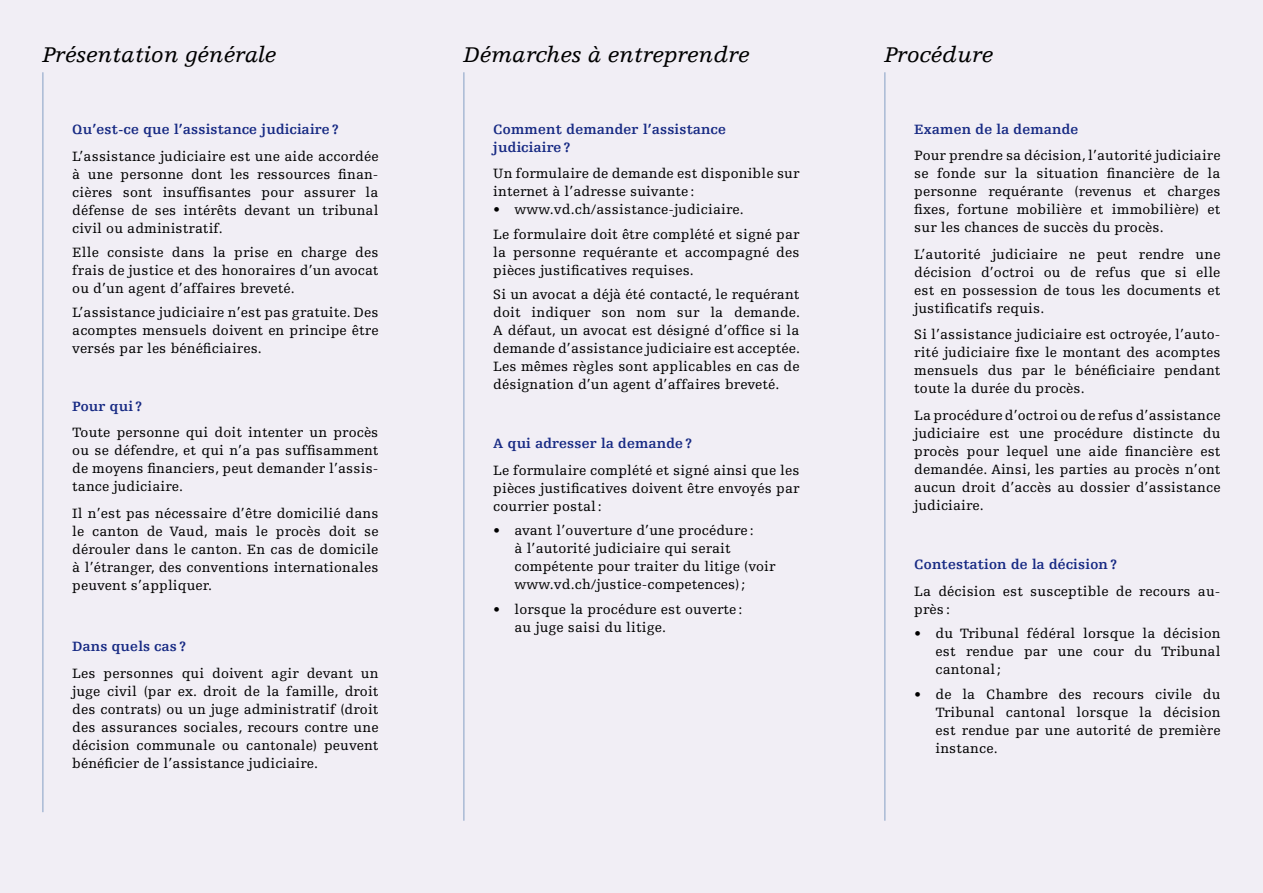
<style>
.page{position:relative;width:1263px;height:893px;background:#f1eef5}
.page>*{position:absolute;margin:0;border:0;box-sizing:border-box;transform-origin:0 0}
.t1{font:italic 22.5px "Egyptienne FLT";color:#000}
.t2{font:14.25px/18px "Egyptienne FLT";letter-spacing:.01em;color:#000;text-align:justify}
.t3{font:700 14.25px/18px "Egyptienne FLT";letter-spacing:.01em;color:#162983}
</style>
<div class="page">
<hr style="left:43px;top:72px;width:1px;height:740px;background:#144d93">
<hr style="left:463px;top:72px;width:1px;height:749px;background:#144d93">
<hr style="left:884px;top:72px;width:1px;height:749px;background:#144d93">
<h1 class="t1" style="left:43px;top:42px;width:235px">Présentation générale</h1>
<h1 class="t1" style="left:463px;top:42px;width:287px">Démarches à entreprendre</h1>
<h1 class="t1" style="left:884px;top:42px;width:110px">Procédure</h1>
<p class="t3" style="left:72px;top:121px;width:268px">Qu’est-ce que l’assistance judiciaire ?</p>
<p class="t2" style="left:72px;top:147px;width:308px;text-align:left">L’assistance judiciaire est une aide accordée à une personne dont les ressources finan&shy;cières sont insuffisantes pour assurer la défense de ses intérêts devant un tribunal civil ou administratif.</p>
<p class="t2" style="left:72px;top:243px;width:308px">Elle consiste dans la prise en charge des frais de justice et des honoraires d’un avocat ou d’un agent d’affaires breveté.</p>
<p class="t2" style="left:72px;top:304px;width:308px">L’assistance judiciaire n’est pas gratuite. Des acomptes mensuels doivent en principe être versés par les bénéficiaires.</p>
<p class="t3" style="left:72px;top:397px;width:72px">Pour qui ?</p>
<p class="t2" style="left:72px;top:424px;width:308px;text-align:left">Toute personne qui doit intenter un procès ou se défendre, et qui n’a pas suffisamment de moyens financiers, peut demander l’assis&shy;tance judiciaire.</p>
<p class="t2" style="left:72px;top:504px;width:308px">Il n’est pas nécessaire d’être domicilié dans le canton de Vaud, mais le procès doit se dérouler dans le canton. En cas de domicile à l’étranger, des conventions internationales peuvent s’appliquer.</p>
<p class="t3" style="left:72px;top:638px;width:115px">Dans quels cas ?</p>
<p class="t2" style="left:72px;top:664px;width:308px">Les personnes qui doivent agir devant un juge civil (par ex. droit de la famille, droit des contrats) ou un juge administratif (droit des assurances sociales, recours contre une décision communale ou cantonale) peuvent bénéficier de l’assistance judiciaire.</p>
<p class="t3" style="left:493px;top:120px;width:234px">Comment demander l’assistance judiciaire ?</p>
<p class="t2" style="left:493px;top:165px;width:308px">Un formulaire de demande est disponible sur internet à l’adresse suivante :</p>
<p class="t2" style="left:493px;top:198px;width:308px;line-height:24.5px">• www.vd.ch/assistance-judiciaire.<br>Le formulaire doit être complété et signé par</p>
<p class="t2" style="left:493px;top:243px;width:308px">la personne requérante et accompagné des pièces justificatives requises.</p>
<p class="t2" style="left:493px;top:286px;width:308px">Si un avocat a déjà été contacté, le requérant doit indiquer son nom sur la demande.<br>A défaut, un avocat est désigné d’office si la demande d’assistance judiciaire est acceptée.<br>Les mêmes règles sont applicables en cas de désignation d’un agent d’affaires breveté.</p>
<p class="t3" style="left:493px;top:435px;width:201px">A qui adresser la demande ?</p>
<p class="t2" style="left:493px;top:461px;width:308px">Le formulaire complété et signé ainsi que les pièces justificatives doivent être envoyés par courrier postal:</p>
<p class="t2" style="left:514px;top:522px;width:262px;text-align:left;text-indent:-21px">• avant l’ouverture d’une procédure :<br>à l’autorité judiciaire qui serait compétente pour traiter du litige (voir www.vd.ch/justice-competences) ;</p>
<p class="t2" style="left:514px;top:600px;width:229px;text-indent:-21px">• lorsque la procédure est ouverte : au juge saisi du litige.</p>
<p class="t3" style="left:914px;top:120px;width:166px">Examen de la demande</p>
<p class="t2" style="left:914px;top:147px;width:308px">Pour prendre sa décision, l’autorité judiciaire se fonde sur la situation financière de la personne requérante (revenus et charges fixes, fortune mobilière et immobilière) et sur les chances de succès du procès.</p>
<p class="t2" style="left:914px;top:246px;width:308px">L’autorité judiciaire ne peut rendre une décision d’octroi ou de refus que si elle est en possession de tous les documents et justificatifs requis.</p>
<p class="t2" style="left:914px;top:326px;width:308px;text-align:left">Si l’assistance judiciaire est octroyée, l’auto&shy;rité judiciaire fixe le montant des acomptes mensuels dus par le bénéficiaire pendant toute la durée du procès.</p>
<p class="t2" style="left:914px;top:406px;width:308px">La procédure d’octroi ou de refus d’assistance judiciaire est une procédure distincte du procès pour lequel une aide financière est demandée. Ainsi, les parties au procès n’ont aucun droit d’accès au dossier d’assistance judiciaire.</p>
<p class="t3" style="left:914px;top:556px;width:204px">Contestation de la décision?</p>
<p class="t2" style="left:914px;top:582px;width:306px">La décision est susceptible de recours au&shy;près :</p>
<p class="t2" style="left:935px;top:625px;width:286px;text-indent:-21px">• du Tribunal fédéral lorsque la décision est rendue par une cour du Tribunal cantonal;</p>
<p class="t2" style="left:935px;top:685px;width:286px;text-indent:-21px">• de la Chambre des recours civile du Tribunal cantonal lorsque la décision est rendue par une autorité de première instance.</p>
</div>
